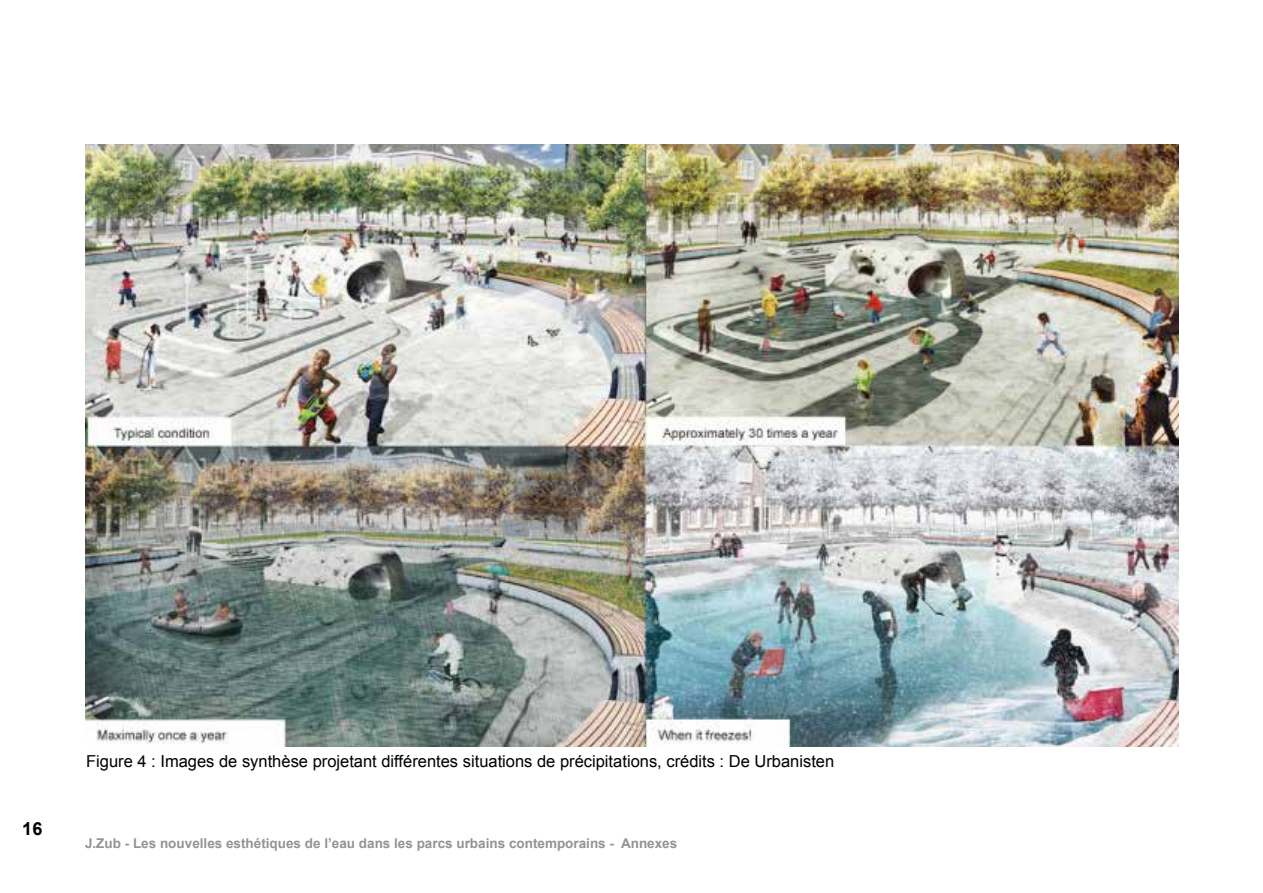
<style>
.page{position:relative;width:1263px;height:893px;background:#fff}
.page>*{position:absolute;margin:0;border:0;box-sizing:border-box;transform-origin:0 0}
.t1{font:700 18px "Arial";color:#000}
.t2{font:16.5px "Arial";color:#000}
.t3{font:700 13.5px "Arial";color:#919396}
</style>
<div class="page">
<img style="left:85px;top:145px;width:1093px;height:601px">
<p class="t1" style="left:22px;top:816px;width:22px">16</p>
<p class="t2" style="left:86px;top:750px;width:750px">Figure 4 : Images de synthèse projetant différentes situations de précipitations, crédits : De Urbanisten</p>
<p class="t3" style="left:85px;top:834px;width:594px">J.Zub - Les nouvelles esthétiques de l’eau dans les parcs urbains contemporains - Annexes</p>
</div>
